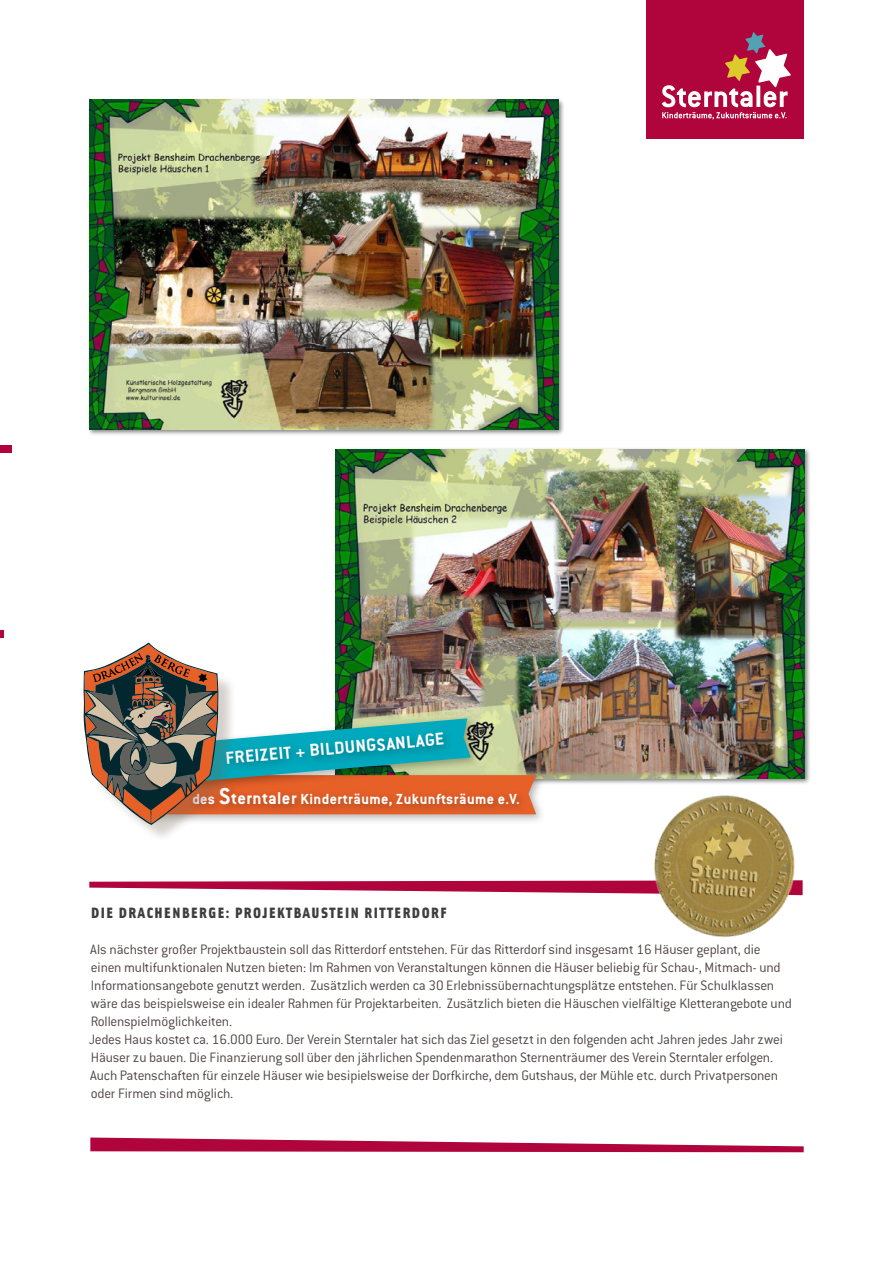
<style>
.page{position:relative;width:893px;height:1263px;background:#fff}
.page>*{position:absolute;margin:0;border:0;box-sizing:border-box;transform-origin:0 0}
.t1{font:700 19.05px "Conduit ITC";color:#fff}
.t2{font:700 16.05px "Conduit ITC";letter-spacing:.025em;color:#fff}
.t3{font:300 15px/18px "Conduit ITC";letter-spacing:-.015em;color:#4e4542}
.t4{font:900 15px "Solex";letter-spacing:.1em;color:#3e3d40}
.s1{font-size:25.2px}
.s2{font-size:18.75px}
</style>
<div class="page">
<div style="left:646px;top:0;width:157px;height:139px;background:#af043c"></div>
<svg style="left:662px;top:32px;width:129px;height:88px"></svg>
<div style="left:0;top:446px;width:12px;height:7px;background:#af043c"></div>
<svg style="left:0;top:630px;width:3px;height:8px"></svg>
<svg style="left:89px;top:880px;width:557px;height:14px"></svg>
<svg style="left:90px;top:1137px;width:714px;height:15px"></svg>
<div style="left:88px;top:98px;width:477px;height:338px;background:#000;opacity:.5"></div>
<img style="left:89px;top:100px;width:469px;height:329px">
<div style="left:333px;top:447px;width:478px;height:338px;background:#000;opacity:.5"></div>
<img style="left:335px;top:449px;width:469px;height:329px">
<img style="left:646px;top:795px;width:157px;height:142px">
<div style="left:136px;top:770px;width:409px;height:55px;background:#000;opacity:.3"></div>
<div style="left:86px;top:645px;width:151px;height:197px;background:#746352;opacity:.3"></div>
<img style="left:83px;top:642px;width:453px;height:183px">
<p class="t1" style="left:283px;top:741px;width:163px;rotate:-5deg">t + BILDUNGSANLAGE</p>
<p class="t1" style="left:225px;top:746px;width:20px;rotate:-5deg">Freizei</p>
<p class="t2" style="left:192px;top:789px;width:329px">des <span class="s1">S</span><span class="s2">terntaler</span> Kinderträume, Zukunftsräume e.V.</p>
<p class="t4" style="left:91px;top:902px;width:212px">DIE DRACHENBERGE: PROJEKTBAU</p>
<p class="t4" style="left:321px;top:902px;width:119px">STEIN RI TTERDORF</p>
<p class="t3" style="left:89px;top:940px;width:705px">Als nächster großer Projektbaustein soll das Ritterdorf entstehen. Für das Ritterdorf sind insgesamt 16 Häuser geplant, die einen multifunktionalen Nutzen bieten: Im Rahmen von Veranstaltungen können die Häuser beliebig für Schau-, Mitmach- und Informationsangebote genutzt werden. Zusätzlich werden ca 30 Erlebnissübernachtungsplätze entstehen. Für Schulklassen wäre das beispielsweise ein idealer Rahmen für Projektarbeiten. Zusätzlich bieten die Häuschen vielfältige Kletterangebote und Rollenspielmöglichkeiten.<br>Jedes Haus kostet ca. 16.000 Euro. Der Verein Sterntaler hat sich das Ziel gesetzt in den folgenden acht Jahren jedes Jahr zwei Häuser zu bauen. Die Finanzierung soll über den jährlichen Spendenmarathon Sternenträumer des Verein Sterntaler erfolgen.<br>Auch Patenschaften für einzele Häuser wie besipielsweise der Dorfkirche, dem Gutshaus, der Mühle etc. durch Privatpersonen oder Firmen sind möglich.</p>
</div>
